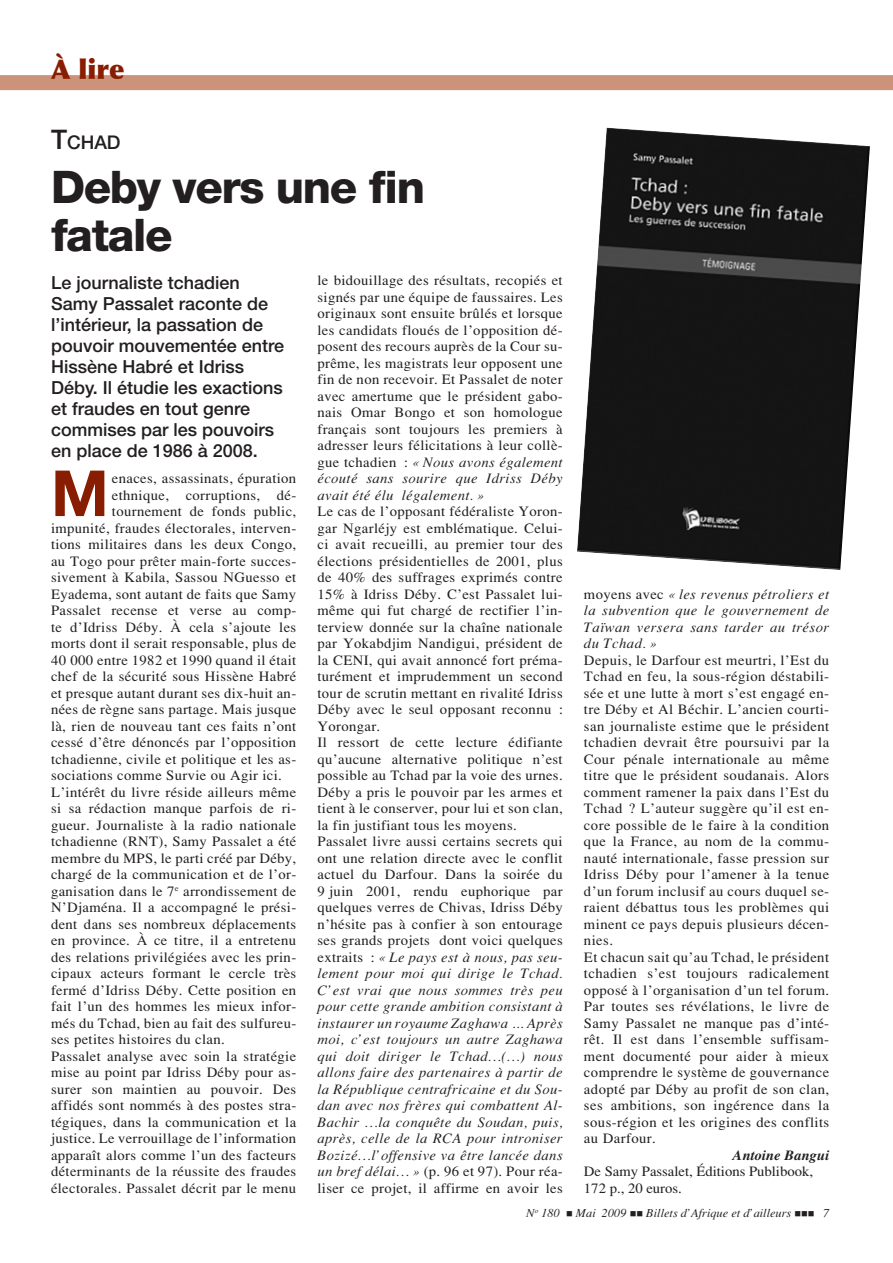
<style>
.page{position:relative;width:893px;height:1263px;background:#fff}
.page>*{position:absolute;margin:0;border:0;box-sizing:border-box;transform-origin:0 0}
.t1{font:700 63.6px "Helvetica Neue";color:#891d02}
.t2{font:800 45px/48px "Helvetica Neue";letter-spacing:-.03em;color:#231f20}
.t3{font:900 27px "Optima";color:#891d02}
.t4{font:500 18.9px "Helvetica Neue";color:#231f20}
.t5{font:500 18px/21px "Helvetica Neue";color:#231f20}
.t6{font:14.25px/16.5px "Tim Roma Fine";letter-spacing:.025em;color:#231f20}
.t7{font:14.25px/16.5px "Tim Ital Fine";letter-spacing:.025em;color:#231f20;text-align:justify}
.t8{font:14.25px/16.5px "Tim Roma Fine";color:#231f20}
.t9{font:14.25px "Tim Boit Fine";color:#231f20}
.t10{font:12px "Tim Ital Fine";color:#231f20}
.s1{font-size:27px}
.s2{font-family:"Tim Roma Fine"}
.s3{font-family:"Tim Ital Fine"}
</style>
<div class="page">
<div style="left:0;top:75px;width:893px;height:15px;background:#cd927a"></div>
<img style="left:577px;top:128px;width:293px;height:442px">
<h3 class="t3" style="left:51px;top:53px;width:75px">À lire</h3>
<h3 class="t4" style="left:51px;top:131px;width:71px"><span class="s1">T</span>chad</h3>
<h2 class="t2" style="left:51px;top:162px;width:375px">Deby vers une fin fatale</h2>
<p class="t5" style="left:51px;top:272px;width:235px">Le journaliste tchadien<br>Samy Passalet raconte de l’intérieur, la passation de pouvoir mouvementée entre<br>Hissène Habré et Idriss<br>Déby. Il étudie les exactions et fraudes en tout genre commises par les pouvoirs en place de 1986 à 2008.</p>
<h1 class="t1" style="left:51px;top:454px;width:59px">M</h1>
<p class="t6" style="left:112px;top:470px;width:186px">enaces, assassinats, épuration</p>
<p class="t6" style="left:317px;top:272px;width:247px;text-align:justify">le bidouillage des résultats, recopiés et signés par une équipe de faussaires. Les originaux sont ensuite brûlés et lorsque les candidats floués de l’opposition dé&shy;posent des recours auprès de la Cour su&shy;prême, les magistrats leur opposent une fin de non recevoir. Et Passalet de noter avec amertume que le président gabo&shy;nais Omar Bongo et son homologue français sont toujours les premiers à adresser leurs félicitations à leur collè-</p>
<p class="t7" style="left:317px;top:453px;width:247px"><span class="s2">gue tchadien :</span> «Nous avons également écouté sans sourire que Idriss Déby avait été élu légalement.»</p>
<p class="t6" style="left:317px;top:503px;width:247px">Le cas de l’opposant fédéraliste Yoron&shy;gar Ngarléjy est emblématique. Celui&shy;ci avait recueilli, au premier tour des élections présidentielles de 2001, plus de 40% des suffrages exprimés contre 15% à Idriss Déby. C’est Passalet lui&shy;même qui fut chargé de rectifier l’in&shy;terview donnée sur la chaîne nationale par Yokabdjim Nandigui, président de la CENI, qui avait annoncé fort préma&shy;turément et imprudemment un second tour de scrutin mettant en rivalité Idriss Déby avec le seul opposant reconnu :<br>Yorongar.<br>Il ressort de cette lecture édifiante qu’aucune alternative politique n’est possible au Tchad par la voie des urnes.<br>Déby a pris le pouvoir par les armes et tient à le conserver, pour lui et son clan, la fin justifiant tous les moyens.<br>Passalet livre aussi certains secrets qui ont une relation directe avec le conflit actuel du Darfour. Dans la soirée du 9 juin 2001, rendu euphorique par quelques verres de Chivas, Idriss Déby n’hésite pas à confier à son entourage ses grands projets dont voici quelques</p>
<p class="t7" style="left:317px;top:948px;width:247px"><span class="s2">extraits :</span> «Le pays est à nous, pas seu&shy;lement pour moi qui dirige le Tchad.<br>C’est vrai que nous sommes très peu pour cette grande ambition consistant à instaurer un royaume Zaghawa ... Après moi, c’est toujours un autre Zaghawa qui doit diriger le Tchad…(…) nous allons faire des partenaires à partir de la République centrafricaine et du Sou&shy;dan avec nos frères qui combattent Al-Bachir …la conquête du Soudan, puis, après, celle de la RCA pour introniser Bozizé…l’offensive va être lancée dans</p>
<p class="t6" style="left:317px;top:1163px;width:247px"><span class="s3">un bref délai…»</span> (p. 96 et 97). Pour réa&shy;liser ce projet, il affirme en avoir les</p>
<p class="t6" style="left:112px;top:486px;width:186px">ethnique, corruptions, dé-</p>
<p class="t6" style="left:112px;top:503px;width:186px">tournement de fonds public,</p>
<p class="t6" style="left:51px;top:519px;width:247px">impunité, fraudes électorales, interven-</p>
<p class="t6" style="left:51px;top:536px;width:247px">tions militaires dans les deux Congo,</p>
<p class="t6" style="left:51px;top:552px;width:247px">au Togo pour prêter main-forte succes-</p>
<p class="t6" style="left:51px;top:569px;width:247px">sivement à Kabila, Sassou NGuesso et</p>
<p class="t6" style="left:51px;top:585px;width:247px">Eyadema, sont autant de faits que Samy</p>
<p class="t6" style="left:51px;top:602px;width:247px">Passalet recense et verse au comp-</p>
<p class="t6" style="left:51px;top:618px;width:247px">te d’Idriss Déby. À cela s’ajoute les</p>
<p class="t6" style="left:51px;top:635px;width:247px">morts dont il serait responsable, plus de</p>
<p class="t6" style="left:51px;top:651px;width:247px">40 000 entre 1982 et 1990 quand il était</p>
<p class="t6" style="left:51px;top:668px;width:247px">chef de la sécurité sous Hissène Habré</p>
<p class="t6" style="left:51px;top:684px;width:247px">et presque autant durant ses dix-huit an-</p>
<p class="t6" style="left:51px;top:701px;width:247px">nées de règne sans partage. Mais jusque</p>
<p class="t6" style="left:51px;top:717px;width:247px">là, rien de nouveau tant ces faits n’ont</p>
<p class="t6" style="left:51px;top:734px;width:247px">cessé d’être dénoncés par l’opposition</p>
<p class="t6" style="left:51px;top:750px;width:247px">tchadienne, civile et politique et les as-</p>
<p class="t6" style="left:51px;top:767px;width:232px">sociations comme Survie ou Agir ici.</p>
<p class="t6" style="left:51px;top:783px;width:247px">L’intérêt du livre réside ailleurs même</p>
<p class="t6" style="left:51px;top:800px;width:247px">si sa rédaction manque parfois de ri-</p>
<p class="t6" style="left:51px;top:816px;width:247px">gueur. Journaliste à la radio nationale</p>
<p class="t6" style="left:51px;top:833px;width:247px">tchadienne (RNT), Samy Passalet a été</p>
<p class="t6" style="left:51px;top:849px;width:247px">membre du MPS, le parti créé par Déby,</p>
<p class="t6" style="left:51px;top:866px;width:247px">chargé de la communication et de l’or-</p>
<p class="t6" style="left:51px;top:882px;width:247px">ganisation dans le 7<sup>e</sup> arrondissement de</p>
<p class="t6" style="left:51px;top:899px;width:247px">N’Djaména. Il a accompagné le prési-</p>
<p class="t6" style="left:51px;top:915px;width:247px">dent dans ses nombreux déplacements</p>
<p class="t6" style="left:51px;top:932px;width:247px">en province. À ce titre, il a entretenu</p>
<p class="t6" style="left:51px;top:948px;width:247px">des relations privilégiées avec les prin-</p>
<p class="t6" style="left:51px;top:965px;width:247px">cipaux acteurs formant le cercle très</p>
<p class="t6" style="left:51px;top:981px;width:247px">fermé d’Idriss Déby. Cette position en</p>
<p class="t6" style="left:51px;top:998px;width:247px">fait l’un des hommes les mieux infor-</p>
<p class="t6" style="left:51px;top:1014px;width:247px">més du Tchad, bien au fait des sulfureu-</p>
<p class="t6" style="left:51px;top:1031px;width:175px">ses petites histoires du clan.</p>
<p class="t6" style="left:51px;top:1047px;width:247px">Passalet analyse avec soin la stratégie</p>
<p class="t6" style="left:51px;top:1064px;width:247px">mise au point par Idriss Déby pour as-</p>
<p class="t6" style="left:51px;top:1080px;width:247px">surer son maintien au pouvoir. Des</p>
<p class="t6" style="left:51px;top:1097px;width:247px">affidés sont nommés à des postes stra-</p>
<p class="t6" style="left:51px;top:1113px;width:247px">tégiques, dans la communication et la</p>
<p class="t6" style="left:51px;top:1130px;width:247px">justice. Le verrouillage de l’information</p>
<p class="t6" style="left:51px;top:1146px;width:247px">apparaît alors comme l’un des facteurs</p>
<p class="t6" style="left:51px;top:1163px;width:247px">déterminants de la réussite des fraudes</p>
<p class="t6" style="left:51px;top:1179px;width:247px">électorales. Passalet décrit par le menu</p>
<p class="t7" style="left:584px;top:585px;width:247px"><span class="s2">moyens avec</span> «les revenus pétroliers et la subvention que le gouvernement de Taïwan versera sans tarder au trésor du Tchad.»</p>
<p class="t6" style="left:584px;top:651px;width:247px">Depuis, le Darfour est meurtri, l’Est du Tchad en feu, la sous-région déstabili&shy;sée et une lutte à mort s’est engagé en&shy;tre Déby et Al Béchir. L’ancien courti&shy;san journaliste estime que le président tchadien devrait être poursuivi par la Cour pénale internationale au même titre que le président soudanais. Alors comment ramener la paix dans l’Est du Tchad ? L’auteur suggère qu’il est en&shy;core possible de le faire à la condition que la France, au nom de la commu&shy;nauté internationale, fasse pression sur Idriss Déby pour l’amener à la tenue d’un forum inclusif au cours duquel se&shy;raient débattus tous les problèmes qui minent ce pays depuis plusieurs décen&shy;nies.<br>Et chacun sait qu’au Tchad, le président tchadien s’est toujours radicalement opposé à l’organisation d’un tel forum.<br>Par toutes ses révélations, le livre de Samy Passalet ne manque pas d’inté&shy;rêt. Il est dans l’ensemble suffisam&shy;ment documenté pour aider à mieux comprendre le système de gouvernance adopté par Déby au profit de son clan, ses ambitions, son ingérence dans la sous-région et les origines des conflits au Darfour.</p>
<p class="t9" style="left:732px;top:1147px;width:98px">Antoine Bangui</p>
<p class="t8" style="left:584px;top:1163px;width:231px">De Samy Passalet, Éditions Publibook,<br>172 p., 20 euros.</p>
<p class="t10" style="left:526px;top:1206px;width:290px">N<sup>o</sup> 180 ■ Mai 2009 ■■ Billets d’Afrique et d’ailleurs ■■■</p>
</div>
